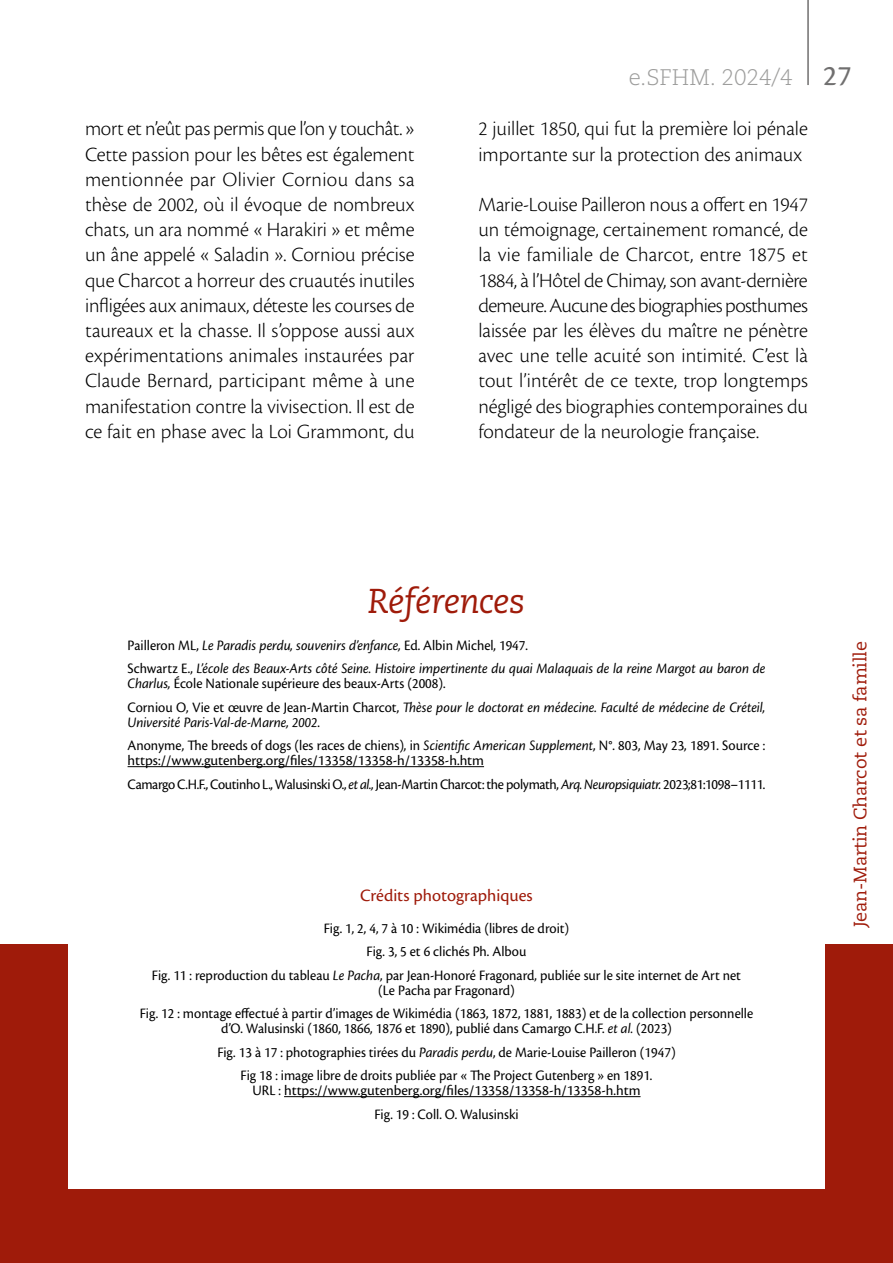
<style>
.page{position:relative;width:893px;height:1263px;background:#fff}
.page>*{position:absolute;margin:0;border:0;box-sizing:border-box;transform-origin:0 0}
.P4_TITRE_ANGLAIS{font:italic 34.5px "Caecilia LT Std";letter-spacing:-.01em;color:#9f1b0a}
.t1{font:300 22.5px "Caecilia LT Std";color:#9d9d9c}
.P6_TEXTE_COURANT_C14{font:300 21px/25.2px "Cronos Pro";color:#000;text-align:justify}
.t2{font:18px "Caecilia LT Std";letter-spacing:-.01em;color:#9f1b0a}
.t3{font:18px "Cronos Pro";color:#9f1b0a}
.P_BIBLIO_Texte_regul{font:15px/15px "Cronos Pro";color:#000;text-align:center;scale:.95 1}
.P_BIBLIO_Texte_regul-2{font:italic 15px/15px "Cronos Pro";letter-spacing:-.005em;color:#000;scale:.95 1}
.P_BIBLIO_Texte_regul-3{font:15px "Cronos Pro";letter-spacing:-.02em;color:#000;scale:.95 1}
.s1{font-family:"Cronos Pro Capt";font-weight:400;font-size:30px;color:#706f6f}
.s2{font-style:normal}
.s3{font-style:italic}
</style>
<div class="page">
<hr style="left:807px;top:0;width:2px;height:85px;background:#706f6f">
<div style="left:0;top:944px;width:893px;height:319px;background:#9f1b0a"></div>
<div style="left:68px;top:942px;width:757px;height:246px;background:#fff"></div>
<hr style="left:128px;top:766px;width:356px;height:1px;background:#000">
<hr style="left:284px;top:1096px;width:357px;height:1px;background:#000">
<p class="t1" style="left:629px;top:64px;width:224px">e.SFHM. 2024/4 <span class="s1">27</span></p>
<p class="P6_TEXTE_COURANT_C14" style="left:85px;top:116px;width:331px">mort et n’eût pas permis que l’on y touchât. » Cette passion pour les bêtes est également mentionnée par Olivier Corniou dans sa thèse de 2002, où il évoque de nombreux chats, un ara nommé « Harakiri » et même un âne appelé « Saladin ». Corniou précise que Charcot a horreur des cruautés inutiles infligées aux animaux, déteste les courses de taureaux et la chasse. Il s’oppose aussi aux expérimentations animales instaurées par Claude Bernard, participant même à une manifestation contre la vivisection. Il est de ce fait en phase avec la Loi Grammont, du</p>
<p class="P6_TEXTE_COURANT_C14" style="left:478px;top:116px;width:331px">2 juillet 1850, qui fut la première loi pénale importante sur la protection des animaux</p>
<p class="P6_TEXTE_COURANT_C14" style="left:478px;top:192px;width:331px">Marie-Louise Pailleron nous a offert en 1947 un témoignage, certainement romancé, de la vie familiale de Charcot, entre 1875 et 1884, à l’Hôtel de Chimay, son avant-dernière demeure. Aucune des biographies posthumes laissée par les élèves du maître ne pénètre avec une telle acuité son intimité. C’est là tout l’intérêt de ce texte, trop longtemps négligé des biographies contemporaines du fondateur de la neurologie française.</p>
<p class="P4_TITRE_ANGLAIS" style="left:368px;top:582px;width:159px">Références</p>
<p class="P_BIBLIO_Texte_regul-2" style="left:128px;top:638px;width:423px"><span class="s2">Pailleron ML,</span> Le Paradis perdu, souvenirs d’enfance, <span class="s2">Ed. Albin Michel, 1947.</span></p>
<p class="P_BIBLIO_Texte_regul-2" style="left:128px;top:661px;width:673px"><span class="s2">Schwartz E.,</span> L’école des Beaux-Arts côté Seine. Histoire impertinente du quai Malaquais de la reine Margot au baron de<br>Charlus, <span class="s2">École Nationale supérieure des beaux-Arts (2008).</span></p>
<p class="P_BIBLIO_Texte_regul-2" style="left:128px;top:700px;width:673px"><span class="s2">Corniou O, Vie et œuvre de Jean-Martin Charcot,</span> Thèse pour le doctorat en médecine. Faculté de médecine de Créteil,<br>Université Paris-Val-de-Marne, 2002<span class="s2">.</span></p>
<p class="P_BIBLIO_Texte_regul" style="left:128px;top:738px;width:673px;text-align:left">Anonyme, The breeds of dogs (les races de chiens), in <span class="s3">Scientific American Supplement</span>, N°. 803, May 23, 1891. Source : https://www.gutenberg.org/files/13358/13358-h/13358-h.htm</p>
<p class="P_BIBLIO_Texte_regul-3" style="left:128px;top:775px;width:673px">Camargo C.H.F., Coutinho L., Walusinski O., <span class="s3">et al.,</span> Jean-Martin Charcot: the polymath, <span class="s3">Arq. Neuropsiquiatr.</span> 2023;81:1098–1111.</p>
<p class="t3" style="left:360px;top:885px;width:174px">Crédits photographiques</p>
<p class="P_BIBLIO_Texte_regul" style="left:324px;top:920px;width:260px">Fig. 1, 2, 4, 7 à 10 : Wikimédia (libres de droit)</p>
<p class="P_BIBLIO_Texte_regul" style="left:367px;top:944px;width:170px">Fig. 3, 5 et 6 clichés Ph. Albou</p>
<p class="P_BIBLIO_Texte_regul" style="left:152px;top:967px;width:622px">Fig. 11 : reproduction du tableau <span class="s3">Le Pacha</span>, par Jean-Honoré Fragonard, publiée sur le site internet de Art net (Le Pacha par Fragonard)</p>
<p class="P_BIBLIO_Texte_regul" style="left:140px;top:1006px;width:647px">Fig. 12 : montage effectué à partir d’images de Wikimédia (1863, 1872, 1881, 1883) et de la collection personnelle d’O. Walusinski (1860, 1866, 1876 et 1890), publié dans Camargo C.H.F. <span class="s3">et al.</span> (2023)</p>
<p class="P_BIBLIO_Texte_regul" style="left:217px;top:1044px;width:484px">Fig. 13 à 17 : photographies tirées du <span class="s3">Paradis perdu</span>, de Marie-Louise Pailleron (1947)</p>
<p class="P_BIBLIO_Texte_regul" style="left:241px;top:1068px;width:435px">Fig 18 : image libre de droits publiée par « The Project Gutenberg » en 1891.<br>URL : https://www.gutenberg.org/files/13358/13358-h/13358-h.htm</p>
<p class="P_BIBLIO_Texte_regul" style="left:374px;top:1106px;width:153px">Fig. 19 : Coll. O. Walusinski</p>
<p class="t2" style="left:850px;top:927px;width:288px;rotate:-90deg">Jean-Martin Charcot et sa famille</p>
</div>
